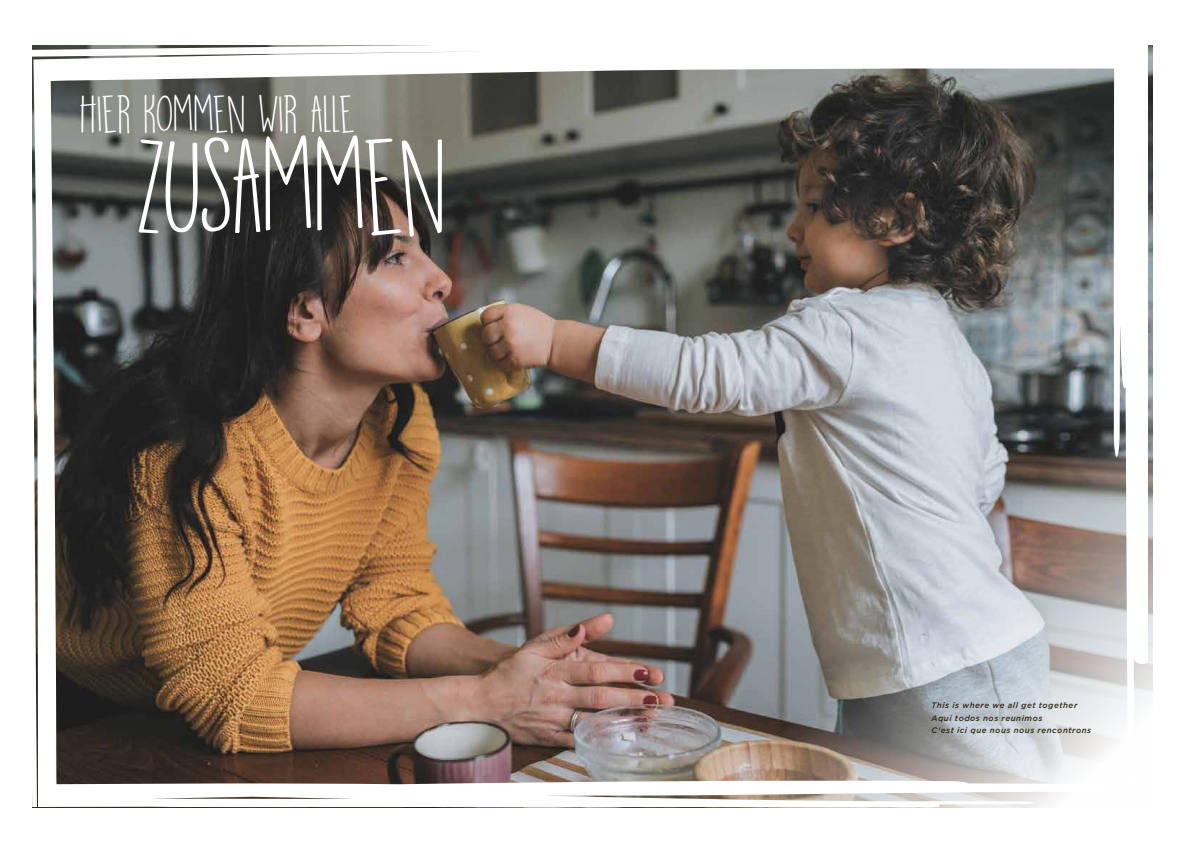
<style>
.page{position:relative;width:1191px;height:842px;background:#fff}
.page>*{position:absolute;margin:0;border:0;box-sizing:border-box;transform-origin:0 0}
.t1{font:118.1px "DK Mango Smoothie";letter-spacing:-.03em;color:#fff}
.t2{font:45.7px "DK Mango Smoothie";letter-spacing:-.015em;color:#fff}
.t3{font:italic 500 8px/12.5px "Gotham";letter-spacing:.065em;color:#2f2912}
</style>
<div class="page">
<img style="left:32px;top:45px;width:1116px;height:762px">
<h2 class="t2" style="left:79px;top:87px;width:278px">HIER KOMMEN WIR ALLE</h2>
<h1 class="t1" style="left:135px;top:116px;width:312px">ZUSAMMEN</h1>
<p class="t3" style="left:931px;top:699px;width:161px">This is where we all get together<br>Aqui todos nos reunimos<br>C‘est ici que nous nous rencontrons</p>
</div>
